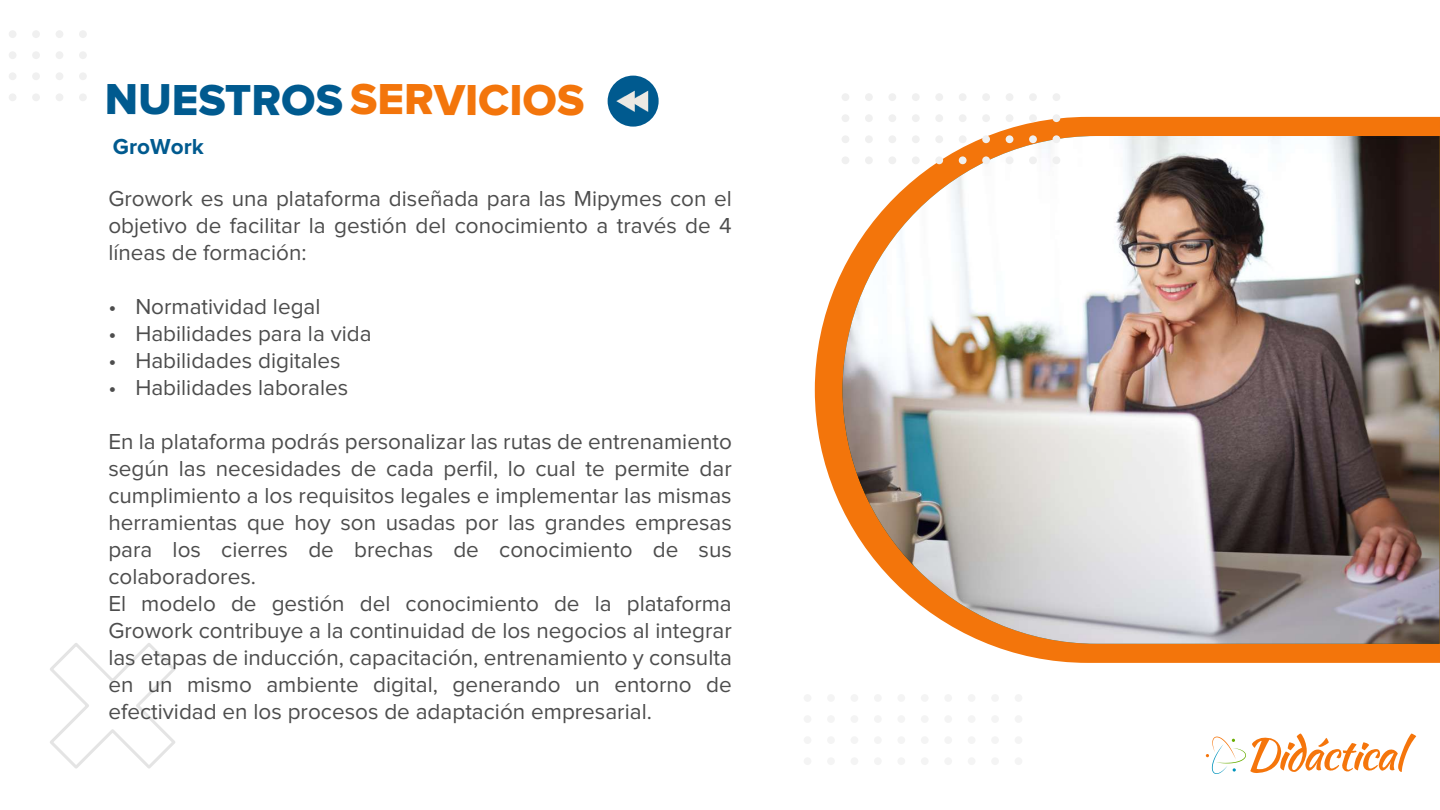
<style>
.page{position:relative;width:1440px;height:810px;background:#fff}
.page>*{position:absolute;margin:0;border:0;box-sizing:border-box;transform-origin:0 0}
.t1{font:45px "Proxima Nova Extrabld";letter-spacing:-.005em;color:#f3750b}
.t2{font:22.5px/27px "Proxima Nova";color:#4d4d4d;text-align:justify}
.t3{font:700 22.5px "Proxima Nova";color:#005a8f}
.s1{color:#005a8f}
</style>
<div class="page">
<svg style="left:815px;top:117px;width:625px;height:546px;fill:#f3750b"></svg>
<img style="left:843px;top:136px;width:597px;height:508px">
<div style="left:842px;top:93px;width:7px;height:8px;background:#f0f0f0;border-radius:50%"></div>
<div style="left:865px;top:93px;width:8px;height:8px;background:#f0f0f0;border-radius:50%"></div>
<div style="left:888px;top:93px;width:8px;height:8px;background:#f0f0f0;border-radius:50%"></div>
<div style="left:912px;top:93px;width:8px;height:8px;background:#f0f0f0;border-radius:50%"></div>
<div style="left:935px;top:93px;width:8px;height:8px;background:#f0f0f0;border-radius:50%"></div>
<div style="left:959px;top:93px;width:8px;height:8px;background:#f0f0f0;border-radius:50%"></div>
<div style="left:982px;top:93px;width:8px;height:8px;background:#f0f0f0;border-radius:50%"></div>
<div style="left:1006px;top:93px;width:7px;height:8px;background:#f0f0f0;border-radius:50%"></div>
<div style="left:1029px;top:93px;width:8px;height:8px;background:#f0f0f0;border-radius:50%"></div>
<div style="left:1053px;top:93px;width:7px;height:8px;background:#f0f0f0;border-radius:50%"></div>
<div style="left:842px;top:114px;width:7px;height:8px;background:#f0f0f0;border-radius:50%"></div>
<div style="left:865px;top:114px;width:8px;height:8px;background:#f0f0f0;border-radius:50%"></div>
<div style="left:888px;top:114px;width:8px;height:8px;background:#f0f0f0;border-radius:50%"></div>
<div style="left:912px;top:114px;width:8px;height:8px;background:#f0f0f0;border-radius:50%"></div>
<div style="left:935px;top:114px;width:8px;height:8px;background:#f0f0f0;border-radius:50%"></div>
<div style="left:959px;top:114px;width:8px;height:8px;background:#f0f0f0;border-radius:50%"></div>
<div style="left:982px;top:114px;width:8px;height:8px;background:#f0f0f0;border-radius:50%"></div>
<div style="left:1006px;top:114px;width:7px;height:8px;background:#f0f0f0;border-radius:50%"></div>
<div style="left:1029px;top:114px;width:8px;height:8px;background:#f0f0f0;border-radius:50%"></div>
<div style="left:1053px;top:114px;width:7px;height:8px;background:#f0f0f0;border-radius:50%"></div>
<div style="left:842px;top:135px;width:7px;height:8px;background:#f0f0f0;border-radius:50%"></div>
<div style="left:865px;top:135px;width:8px;height:8px;background:#f0f0f0;border-radius:50%"></div>
<div style="left:888px;top:135px;width:8px;height:8px;background:#f0f0f0;border-radius:50%"></div>
<div style="left:912px;top:135px;width:8px;height:8px;background:#f0f0f0;border-radius:50%"></div>
<div style="left:935px;top:135px;width:8px;height:8px;background:#f0f0f0;border-radius:50%"></div>
<div style="left:959px;top:135px;width:8px;height:8px;background:#f0f0f0;border-radius:50%"></div>
<div style="left:982px;top:135px;width:8px;height:8px;background:#f0f0f0;border-radius:50%"></div>
<div style="left:1006px;top:135px;width:7px;height:8px;background:#f0f0f0;border-radius:50%"></div>
<div style="left:1029px;top:135px;width:8px;height:8px;background:#f0f0f0;border-radius:50%"></div>
<div style="left:1053px;top:135px;width:7px;height:8px;background:#f0f0f0;border-radius:50%"></div>
<div style="left:842px;top:156px;width:7px;height:8px;background:#f0f0f0;border-radius:50%"></div>
<div style="left:865px;top:156px;width:8px;height:8px;background:#f0f0f0;border-radius:50%"></div>
<div style="left:888px;top:156px;width:8px;height:8px;background:#f0f0f0;border-radius:50%"></div>
<div style="left:912px;top:156px;width:8px;height:8px;background:#f0f0f0;border-radius:50%"></div>
<div style="left:935px;top:156px;width:8px;height:8px;background:#f0f0f0;border-radius:50%"></div>
<div style="left:959px;top:156px;width:8px;height:8px;background:#f0f0f0;border-radius:50%"></div>
<div style="left:982px;top:156px;width:8px;height:8px;background:#f0f0f0;border-radius:50%"></div>
<div style="left:1006px;top:156px;width:7px;height:8px;background:#f0f0f0;border-radius:50%"></div>
<div style="left:1029px;top:156px;width:8px;height:8px;background:#f0f0f0;border-radius:50%"></div>
<div style="left:1053px;top:156px;width:7px;height:8px;background:#f0f0f0;border-radius:50%"></div>
<div style="left:804px;top:694px;width:7px;height:8px;background:#f4f4f4;border-radius:50%"></div>
<div style="left:827px;top:694px;width:8px;height:8px;background:#f4f4f4;border-radius:50%"></div>
<div style="left:851px;top:694px;width:7px;height:8px;background:#f4f4f4;border-radius:50%"></div>
<div style="left:874px;top:694px;width:8px;height:8px;background:#f4f4f4;border-radius:50%"></div>
<div style="left:897px;top:694px;width:8px;height:8px;background:#f4f4f4;border-radius:50%"></div>
<div style="left:921px;top:694px;width:8px;height:8px;background:#f4f4f4;border-radius:50%"></div>
<div style="left:944px;top:694px;width:8px;height:8px;background:#f4f4f4;border-radius:50%"></div>
<div style="left:968px;top:694px;width:8px;height:8px;background:#f4f4f4;border-radius:50%"></div>
<div style="left:991px;top:694px;width:8px;height:8px;background:#f4f4f4;border-radius:50%"></div>
<div style="left:1015px;top:694px;width:7px;height:8px;background:#f4f4f4;border-radius:50%"></div>
<div style="left:804px;top:715px;width:7px;height:8px;background:#f4f4f4;border-radius:50%"></div>
<div style="left:827px;top:715px;width:8px;height:8px;background:#f4f4f4;border-radius:50%"></div>
<div style="left:851px;top:715px;width:7px;height:8px;background:#f4f4f4;border-radius:50%"></div>
<div style="left:874px;top:715px;width:8px;height:8px;background:#f4f4f4;border-radius:50%"></div>
<div style="left:897px;top:715px;width:8px;height:8px;background:#f4f4f4;border-radius:50%"></div>
<div style="left:921px;top:715px;width:8px;height:8px;background:#f4f4f4;border-radius:50%"></div>
<div style="left:944px;top:715px;width:8px;height:8px;background:#f4f4f4;border-radius:50%"></div>
<div style="left:968px;top:715px;width:8px;height:8px;background:#f4f4f4;border-radius:50%"></div>
<div style="left:991px;top:715px;width:8px;height:8px;background:#f4f4f4;border-radius:50%"></div>
<div style="left:1015px;top:715px;width:7px;height:8px;background:#f4f4f4;border-radius:50%"></div>
<div style="left:804px;top:736px;width:7px;height:8px;background:#f4f4f4;border-radius:50%"></div>
<div style="left:827px;top:736px;width:8px;height:8px;background:#f4f4f4;border-radius:50%"></div>
<div style="left:851px;top:736px;width:7px;height:8px;background:#f4f4f4;border-radius:50%"></div>
<div style="left:874px;top:736px;width:8px;height:8px;background:#f4f4f4;border-radius:50%"></div>
<div style="left:897px;top:736px;width:8px;height:8px;background:#f4f4f4;border-radius:50%"></div>
<div style="left:921px;top:736px;width:8px;height:8px;background:#f4f4f4;border-radius:50%"></div>
<div style="left:944px;top:736px;width:8px;height:8px;background:#f4f4f4;border-radius:50%"></div>
<div style="left:968px;top:736px;width:8px;height:8px;background:#f4f4f4;border-radius:50%"></div>
<div style="left:991px;top:736px;width:8px;height:8px;background:#f4f4f4;border-radius:50%"></div>
<div style="left:1015px;top:736px;width:7px;height:8px;background:#f4f4f4;border-radius:50%"></div>
<div style="left:804px;top:757px;width:7px;height:8px;background:#f4f4f4;border-radius:50%"></div>
<div style="left:827px;top:757px;width:8px;height:8px;background:#f4f4f4;border-radius:50%"></div>
<div style="left:851px;top:757px;width:7px;height:8px;background:#f4f4f4;border-radius:50%"></div>
<div style="left:874px;top:757px;width:8px;height:8px;background:#f4f4f4;border-radius:50%"></div>
<div style="left:897px;top:757px;width:8px;height:8px;background:#f4f4f4;border-radius:50%"></div>
<div style="left:921px;top:757px;width:8px;height:8px;background:#f4f4f4;border-radius:50%"></div>
<div style="left:944px;top:757px;width:8px;height:8px;background:#f4f4f4;border-radius:50%"></div>
<div style="left:968px;top:757px;width:8px;height:8px;background:#f4f4f4;border-radius:50%"></div>
<div style="left:991px;top:757px;width:8px;height:8px;background:#f4f4f4;border-radius:50%"></div>
<div style="left:1015px;top:757px;width:7px;height:8px;background:#f4f4f4;border-radius:50%"></div>
<svg style="left:1206px;top:734px;width:210px;height:40px"></svg>
<svg style="left:50px;top:643px;width:125px;height:126px"></svg>
<div style="left:9px;top:30px;width:8px;height:8px;background:#f0f0f0;border-radius:50%"></div>
<div style="left:32px;top:30px;width:8px;height:8px;background:#f0f0f0;border-radius:50%"></div>
<div style="left:56px;top:30px;width:7px;height:8px;background:#f0f0f0;border-radius:50%"></div>
<div style="left:79px;top:30px;width:8px;height:8px;background:#f0f0f0;border-radius:50%"></div>
<div style="left:9px;top:51px;width:8px;height:8px;background:#f0f0f0;border-radius:50%"></div>
<div style="left:32px;top:51px;width:8px;height:8px;background:#f0f0f0;border-radius:50%"></div>
<div style="left:56px;top:51px;width:7px;height:8px;background:#f0f0f0;border-radius:50%"></div>
<div style="left:79px;top:51px;width:8px;height:8px;background:#f0f0f0;border-radius:50%"></div>
<div style="left:9px;top:72px;width:8px;height:8px;background:#f0f0f0;border-radius:50%"></div>
<div style="left:32px;top:72px;width:8px;height:8px;background:#f0f0f0;border-radius:50%"></div>
<div style="left:56px;top:72px;width:7px;height:8px;background:#f0f0f0;border-radius:50%"></div>
<div style="left:79px;top:72px;width:8px;height:8px;background:#f0f0f0;border-radius:50%"></div>
<div style="left:9px;top:93px;width:8px;height:8px;background:#f0f0f0;border-radius:50%"></div>
<div style="left:32px;top:93px;width:8px;height:8px;background:#f0f0f0;border-radius:50%"></div>
<div style="left:56px;top:93px;width:7px;height:8px;background:#f0f0f0;border-radius:50%"></div>
<div style="left:79px;top:93px;width:8px;height:8px;background:#f0f0f0;border-radius:50%"></div>
<div style="left:608px;top:76px;width:51px;height:51px;background:#005a8f;border-radius:50%"></div>
<svg style="left:616px;top:91px;width:32px;height:21px"></svg>
<h1 class="t1" style="left:105px;top:74px;width:481px"><span class="s1">NUESTROS</span> SERVICIOS</h1>
<p class="t3" style="left:113px;top:137px;width:92px">GroWork</p>
<p class="t2" style="left:108px;top:186px;width:625px">Growork es una plataforma diseñada para las Mipymes con el objetivo de facilitar la gestión del conocimiento a través de 4 líneas de formación:</p>
<p class="t2" style="left:108px;top:294px;width:214px">• Normatividad legal</p>
<p class="t2" style="left:108px;top:321px;width:265px">• Habilidades para la vida</p>
<p class="t2" style="left:108px;top:348px;width:234px">• Habilidades digitales</p>
<p class="t2" style="left:108px;top:375px;width:241px">• Habilidades laborales</p>
<p class="t2" style="left:108px;top:429px;width:625px;text-align:left">En la plataforma podrás personalizar las rutas de entrenamiento según las necesidades de cada perfil, lo cual te permite dar cumplimiento a los requisitos legales e implementar las mismas herramientas que hoy son usadas por las grandes empresas para los cierres de brechas de conocimiento de sus colaboradores.<br>El modelo de gestión del conocimiento de la plataforma Growork contribuye a la continuidad de los negocios al integrar las etapas de inducción, capacitación, entrenamiento y consulta en un mismo ambiente digital, generando un entorno de efectividad en los procesos de adaptación empresarial.</p>
</div>
